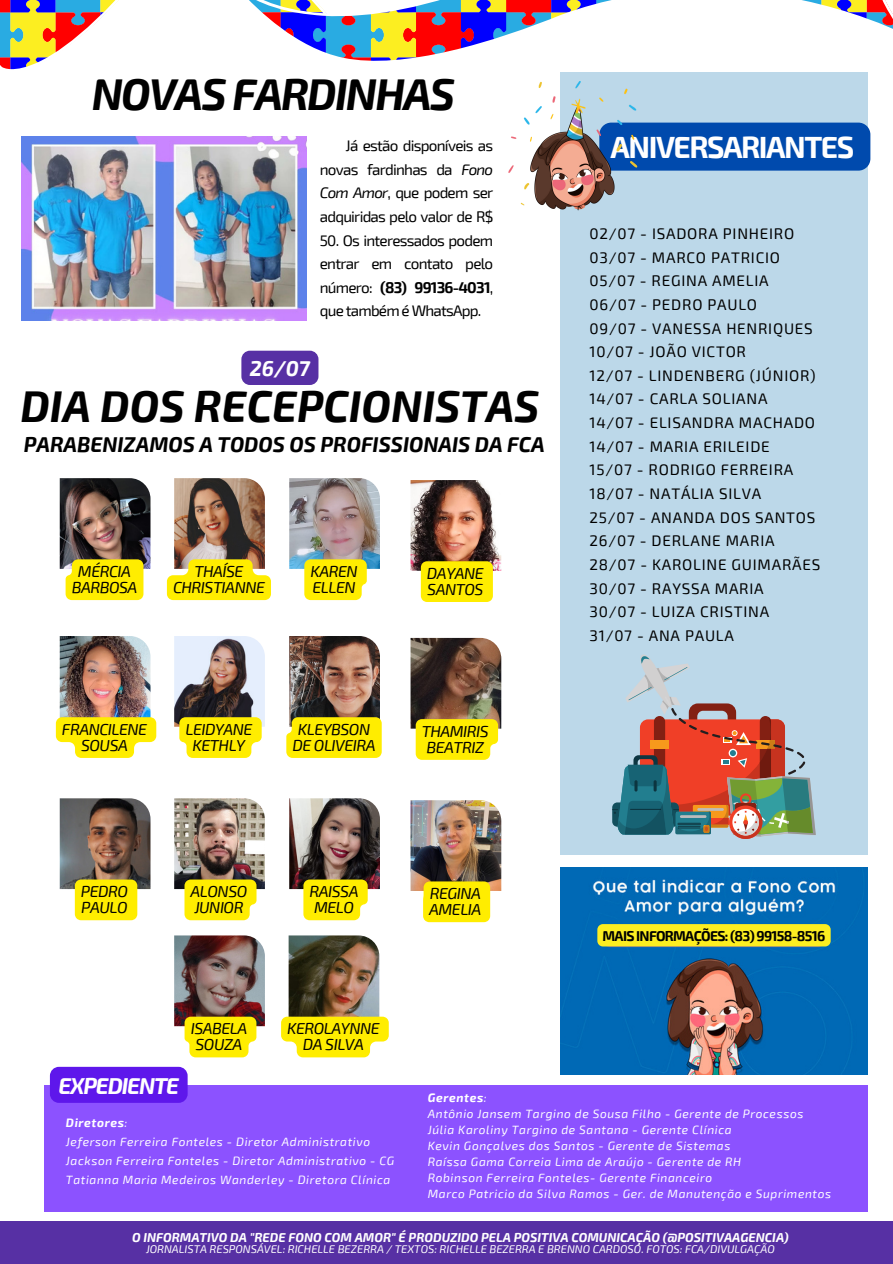
<style>
.page{position:relative;width:893px;height:1264px;background:#fff}
.page>*{position:absolute;margin:0;border:0;box-sizing:border-box;transform-origin:0 0}
.t1{font:italic 700 43.5px "Exo 2";color:#000}
.t2{font:italic 700 43.5px "Exo 2";letter-spacing:-.04em;color:#000}
.t3{font:700 30px "Exo 2";letter-spacing:-.05em;color:#fff}
.t4{font:italic 700 22.5px "Exo 2";letter-spacing:-.05em;color:#fff}
.t5{font:italic 700 21px "Exo 2";color:#000}
.t6{font:italic 700 21px "Exo 2";color:#fff}
.t7{font:italic 15.9px "Exo 2";letter-spacing:-.03em;color:#000}
.t8{font:15.3px/23.7px "Exo 2";letter-spacing:.05em;color:#000;text-align:justify}
.t9{font:700 13.95px "Exo 2";letter-spacing:-.05em;color:#000}
.t10{font:italic 700 12.6px "Exo 2";color:#fff}
.t11{font:italic 12px "Exo 2";letter-spacing:.05em;color:#fff}
.t12{font:italic 700 12px "Exo 2";letter-spacing:.05em;color:#fff}
.t13{font:italic 11.1px "Exo 2";color:#fff}
.s1{font-style:italic}
.s2{font-weight:700}
.s3{font-weight:400}
</style>
<div class="page">
<svg style="left:0;top:0;width:892px;height:70px"></svg>
<div style="left:560px;top:72px;width:307px;height:782px;background:#bcd8e9"></div>
<div style="left:0;top:1221px;width:892px;height:42px;background:#5730a4"></div>
<div style="left:45px;top:1085px;width:822px;height:127px;background:#8c52ff"></div>
<div style="left:645px;top:123px;width:225px;height:48px;background:#004aad"></div>
<img style="left:508px;top:81px;width:137px;height:130px">
<img style="left:560px;top:867px;width:307px;height:207px">
<img style="left:174px;top:636px;width:91px;height:90px">
<svg style="left:179px;top:717px;width:83px;height:41px"></svg>
<img style="left:289px;top:636px;width:91px;height:81px">
<img style="left:60px;top:636px;width:90px;height:81px">
<svg style="left:286px;top:717px;width:95px;height:41px"></svg>
<img style="left:410px;top:638px;width:91px;height:90px">
<img style="left:174px;top:798px;width:91px;height:91px">
<svg style="left:184px;top:879px;width:72px;height:41px"></svg>
<img style="left:289px;top:798px;width:91px;height:91px">
<img style="left:60px;top:798px;width:90px;height:91px">
<svg style="left:303px;top:879px;width:64px;height:41px"></svg>
<img style="left:410px;top:800px;width:91px;height:91px">
<img style="left:174px;top:478px;width:91px;height:81px">
<svg style="left:167px;top:559px;width:104px;height:41px"></svg>
<img style="left:289px;top:478px;width:91px;height:91px">
<img style="left:60px;top:478px;width:90px;height:91px">
<svg style="left:304px;top:559px;width:63px;height:41px"></svg>
<img style="left:410px;top:480px;width:91px;height:91px">
<img style="left:288px;top:935px;width:91px;height:81px">
<svg style="left:281px;top:1016px;width:108px;height:41px"></svg>
<img style="left:174px;top:935px;width:91px;height:91px">
<svg style="left:612px;top:654px;width:203px;height:185px"></svg>
<img style="left:21px;top:136px;width:285px;height:185px">
<div style="left:50px;top:1066px;width:138px;height:36px;background:#5e17eb;border-radius:9px"></div>
<div style="left:597px;top:924px;width:233px;height:22px;background:#fcee21;border-radius:6px"></div>
<svg style="left:56px;top:717px;width:100px;height:41px"></svg>
<svg style="left:415px;top:719px;width:83px;height:40px"></svg>
<div style="left:75px;top:879px;width:62px;height:41px;background:#ffed00"></div>
<div style="left:423px;top:881px;width:67px;height:41px;background:#ffed00"></div>
<div style="left:66px;top:559px;width:77px;height:41px;background:#ffed00"></div>
<div style="left:421px;top:561px;width:72px;height:41px;background:#ffed00"></div>
<svg style="left:184px;top:1016px;width:72px;height:41px"></svg>
<div style="left:241px;top:351px;width:77px;height:34px;background:#5730a4;border-radius:9px"></div>
<p class="t2" style="left:92px;top:66px;width:364px">NOVAS FARDINHAS</p>
<p class="t8" style="left:320px;top:133px;width:175px;text-indent:26px">Já estão disponíveis as novas fardinhas da <span class="s1">Fono Com Amor</span>, que podem ser adquiridas pelo valor de R$</p>
<p class="t8" style="left:320px;top:228px;width:175px">50. Os interessados podem entrar em contato pelo número: <span class="s2">(83) 99136-4031</span>, que também é WhatsApp.</p>
<p class="t6" style="left:250px;top:355px;width:62px">26/07</p>
<p class="t1" style="left:20px;top:378px;width:520px">DIA DOS RECEPCIONISTAS</p>
<p class="t5" style="left:24px;top:431px;width:522px">PARABENIZAMOS A TODOS OS PROFISSIONAIS DA FCA</p>
<p class="t7" style="left:78px;top:561px;width:55px">MÉRCIA</p>
<p class="t7" style="left:72px;top:577px;width:67px">BARBOSA</p>
<p class="t7" style="left:194px;top:561px;width:50px">THAÍSE</p>
<p class="t7" style="left:173px;top:577px;width:93px">CHRISTIANNE</p>
<p class="t7" style="left:310px;top:561px;width:49px">KAREN</p>
<p class="t7" style="left:312px;top:577px;width:45px">ELLEN</p>
<p class="t7" style="left:427px;top:563px;width:58px">DAYANE</p>
<p class="t7" style="left:427px;top:579px;width:57px">SANTOS</p>
<p class="t7" style="left:62px;top:719px;width:87px">FRANCILENE</p>
<p class="t7" style="left:81px;top:735px;width:48px">SOUSA</p>
<p class="t7" style="left:185px;top:719px;width:69px">LEIDYANE</p>
<p class="t7" style="left:193px;top:735px;width:54px">KETHLY</p>
<p class="t7" style="left:298px;top:719px;width:74px">KLEYBSON</p>
<p class="t7" style="left:292px;top:735px;width:85px">DE OLIVEIRA</p>
<p class="t7" style="left:422px;top:721px;width:68px">THAMIRIS</p>
<p class="t7" style="left:426px;top:736px;width:59px">BEATRIZ</p>
<p class="t3" style="left:610px;top:127px;width:245px">ANIVERSARIANTES</p>
<p class="t8" style="left:589px;top:221px;width:206px">02/07 - ISADORA PINHEIRO</p>
<p class="t8" style="left:589px;top:245px;width:192px">03/07 - MARCO PATRICIO</p>
<p class="t8" style="left:589px;top:268px;width:180px">05/07 - REGINA AMELIA</p>
<p class="t8" style="left:589px;top:292px;width:169px">06/07 - PEDRO PAULO</p>
<p class="t8" style="left:589px;top:315px;width:225px">09/07 - VANESSA HENRIQUES</p>
<p class="t8" style="left:589px;top:339px;width:158px">10/07 - JOÃO VICTOR</p>
<p class="t8" style="left:589px;top:363px;width:227px">12/07 - LINDENBERG (JÚNIOR)</p>
<p class="t8" style="left:589px;top:386px;width:179px">14/07 - CARLA SOLIANA</p>
<p class="t8" style="left:589px;top:410px;width:227px">14/07 - ELISANDRA MACHADO</p>
<p class="t8" style="left:589px;top:434px;width:182px">14/07 - MARIA ERILEIDE</p>
<p class="t8" style="left:589px;top:457px;width:205px">15/07 - RODRIGO FERREIRA</p>
<p class="t8" style="left:589px;top:481px;width:173px">18/07 - NATÁLIA SILVA</p>
<p class="t8" style="left:589px;top:504px;width:227px">25/07 - ANANDA DOS SANTOS</p>
<p class="t8" style="left:589px;top:528px;width:186px">26/07 - DERLANE MARIA</p>
<p class="t8" style="left:589px;top:552px;width:232px">28/07 - KAROLINE GUIMARÃES</p>
<p class="t8" style="left:589px;top:575px;width:175px">30/07 - RAYSSA MARIA</p>
<p class="t8" style="left:589px;top:599px;width:181px">30/07 - LUIZA CRISTINA</p>
<p class="t8" style="left:589px;top:623px;width:146px">31/07 - ANA PAULA</p>
<p class="t7" style="left:81px;top:881px;width:49px">PEDRO</p>
<p class="t7" style="left:81px;top:897px;width:48px">PAULO</p>
<p class="t7" style="left:190px;top:881px;width:58px">ALONSO</p>
<p class="t7" style="left:194px;top:897px;width:51px">JUNIOR</p>
<p class="t7" style="left:309px;top:881px;width:50px">RAISSA</p>
<p class="t7" style="left:314px;top:897px;width:41px">MELO</p>
<p class="t7" style="left:191px;top:1018px;width:58px">ISABELA</p>
<p class="t7" style="left:195px;top:1034px;width:48px">SOUZA</p>
<p class="t7" style="left:287px;top:1018px;width:94px">KEROLAYNNE</p>
<p class="t7" style="left:303px;top:1034px;width:63px">DA SILVA</p>
<p class="t7" style="left:429px;top:883px;width:53px">REGINA</p>
<p class="t7" style="left:429px;top:899px;width:54px">AMELIA</p>
<p class="t9" style="left:602px;top:926px;width:224px">MAIS INFORMAÇÕES: (83) 99158-8516</p>
<p class="t4" style="left:58px;top:1071px;width:122px">EXPEDIENTE</p>
<p class="t12" style="left:66px;top:1115px;width:63px">Diretores<span class="s3">:</span></p>
<p class="t11" style="left:66px;top:1134px;width:306px">Jeferson Ferreira Fonteles - Diretor Administrativo</p>
<p class="t11" style="left:66px;top:1153px;width:330px">Jackson Ferreira Fonteles - Diretor Administrativo - CG</p>
<p class="t11" style="left:66px;top:1172px;width:326px">Tatianna Maria Medeiros Wanderley - Diretora Clínica</p>
<p class="t12" style="left:428px;top:1089px;width:60px">Gerentes<span class="s3">:</span></p>
<p class="t11" style="left:428px;top:1105px;width:377px">Antônio Jansem Targino de Sousa Filho - Gerente de Processos</p>
<p class="t11" style="left:428px;top:1121px;width:305px">Júlia Karoliny Targino de Santana - Gerente Clínica</p>
<p class="t11" style="left:428px;top:1137px;width:304px">Kevin Gonçalves dos Santos - Gerente de Sistemas</p>
<p class="t11" style="left:428px;top:1153px;width:315px">Raíssa Gama Correia Lima de Araújo - Gerente de RH</p>
<p class="t11" style="left:428px;top:1169px;width:286px">Robinson Ferreira Fonteles- Gerente Financeiro</p>
<p class="t11" style="left:428px;top:1185px;width:405px">Marco Patricio da Silva Ramos - Ger. de Manutenção e Suprimentos</p>
<p class="t10" style="left:132px;top:1228px;width:658px">O INFORMATIVO DA "REDE FONO COM AMOR" É PRODUZIDO PELA POSITIVA COMUNICAÇÃO (@POSITIVAAGENCIA)</p>
<p class="t13" style="left:146px;top:1241px;width:630px">JORNALISTA RESPONSÁVEL: RICHELLE BEZERRA / TEXTOS: RICHELLE BEZERRA E BRENNO CARDOSO. FOTOS: FCA/DIVULGAÇÃO</p>
</div>
